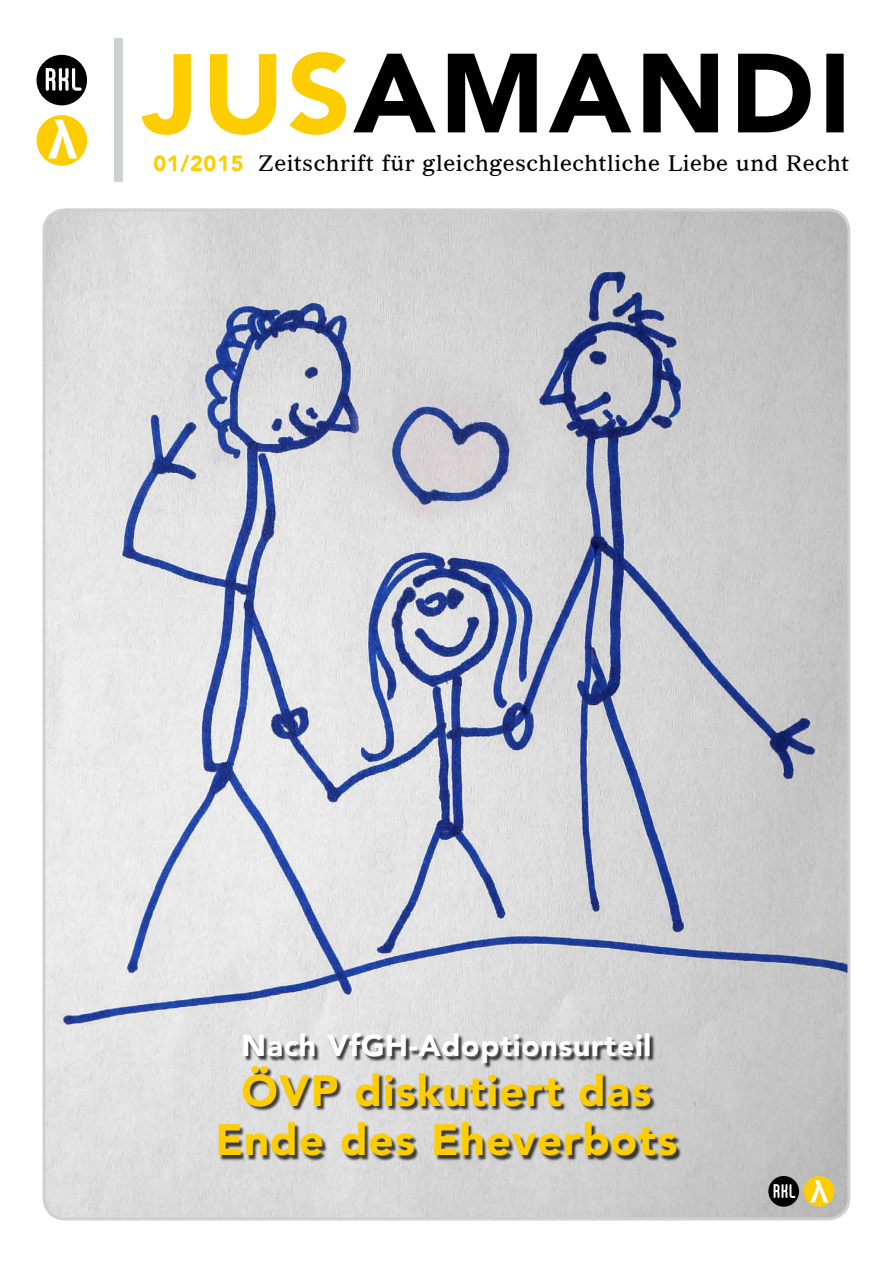
<style>
.page{position:relative;width:893px;height:1263px;background:#fff}
.page>*{position:absolute;margin:0;border:0;box-sizing:border-box;transform-origin:0 0}
.t1{font:900 43.5px/49.5px "Avenir LT Std";letter-spacing:.02em;color:#fdcd00;text-align:center}
.t2{font:900 30px "Avenir LT Std";letter-spacing:.02em;color:#fff}
.t3{font:21.75px "Imperial BT";letter-spacing:.03em;color:#000}
.s1{font-family:"Avenir LT Std";font-weight:900;color:#fdcd00}
</style>
<div class="page">
<img style="left:44px;top:210px;width:805px;height:1009px;border-radius:21px">
<div style="left:768px;top:1176px;width:31px;height:31px;background:#000;border-radius:50%"></div>
<div style="left:804px;top:1176px;width:30px;height:31px;background:#fdcd00;border-radius:50%"></div>
<svg style="left:810px;top:1180px;width:18px;height:22px"></svg>
<div style="left:37px;top:55px;width:50px;height:50px;background:#000;border-radius:50%"></div>
<svg style="left:37px;top:115px;width:50px;height:51px"></svg>
<div style="left:115px;top:38px;width:8px;height:144px;background:#cfd0d1"></div>
<svg style="left:46px;top:68px;width:36px;height:23px"></svg>
<svg style="left:353px;top:54px;width:491px;height:78px"></svg>
<svg style="left:142px;top:52px;width:204px;height:83px"></svg>
<svg style="left:774px;top:1184px;width:21px;height:14px"></svg>
<div style="left:219px;top:1033px;width:464px;height:129px;background:#000;opacity:.75"></div>
<p class="t3" style="left:153px;top:150px;width:697px"><span class="s1">01/2015</span> Zeitschrift für gleichgeschlechtliche Liebe und Recht</p>
<h2 class="t2" style="left:242px;top:1028px;width:411px">Nach VfGH-Adoptionsurteil</h2>
<h1 class="t1" style="left:216px;top:1066px;width:463px">ÖVP diskutiert das<br>Ende des Eheverbots</h1>
</div>
